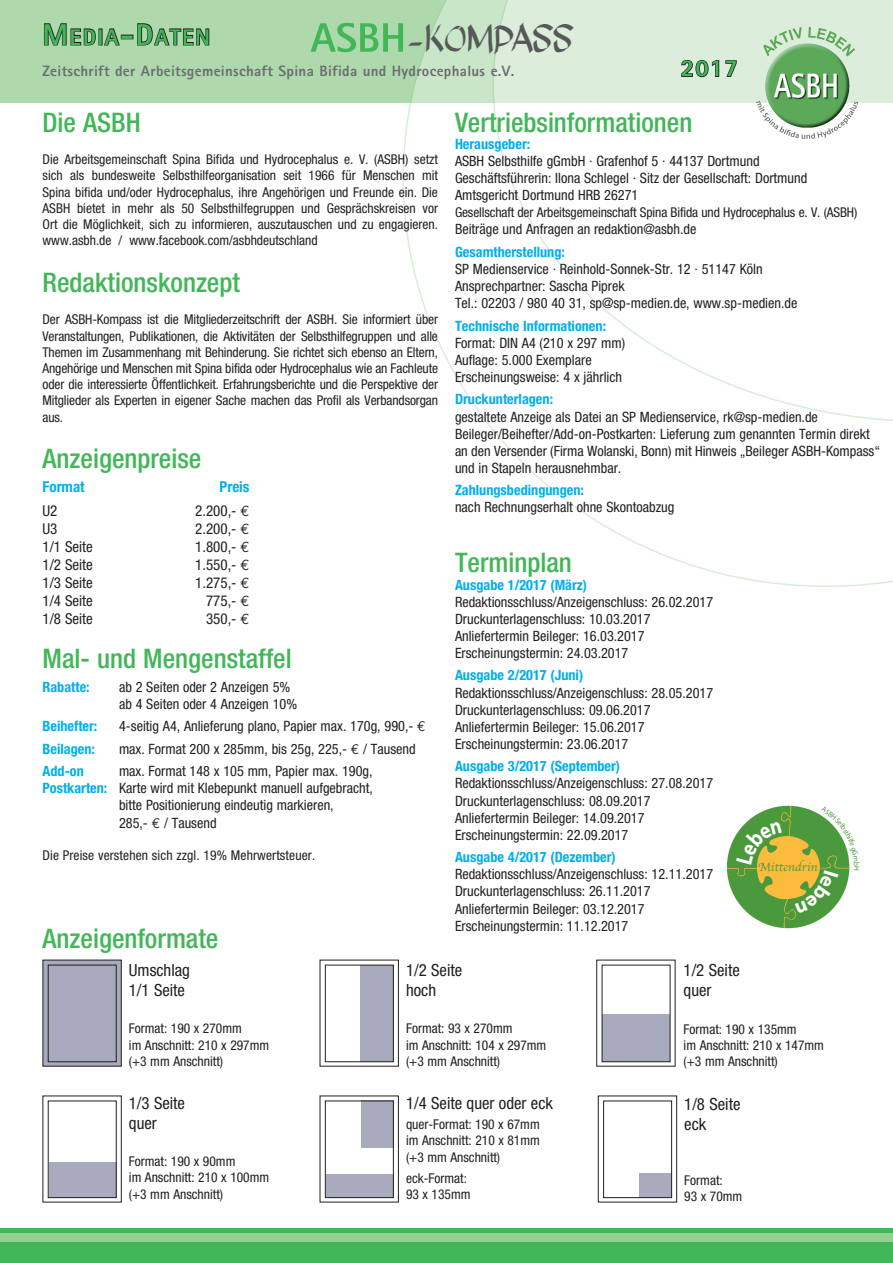
<style>
.page{position:relative;width:893px;height:1263px;background:#fff}
.page>*{position:absolute;margin:0;border:0;box-sizing:border-box;transform-origin:0 0}
.t1{font:39px "Sundayscript";color:#57585a}
.t2{font:500 condensed 27px "Helvetica Neue";color:#41b757}
.t3{font:800 24px "Rotis Sans Serif";color:#41b757}
.t4{font:800 22.5px "Rotis Sans Serif";letter-spacing:.065em;color:#41b757}
.t5{font:condensed 16.8px/20.1px "Helvetica Neue";color:#231f20}
.t6{font:condensed 15px "Helvetica Neue";color:#231f20}
.t7{font:800 15px "Rotis Sans Serif";letter-spacing:.02em;color:#6c6d70}
.t8{font:700 condensed 15px "Helvetica Neue";color:#00aeef}
.t9{font:condensed 14.25px/17.1px "Helvetica Neue";color:#231f20}
.t10{font:700 condensed 14.25px "Helvetica Neue";color:#00aeef}
.t11{font:condensed 13.5px/16.2px "Helvetica Neue";color:#231f20}
.t12{font:12.6px "Apple Chancery";color:#4a9a3d}
.s1{font-size:30px}
.s2{font-family:"Euro Mono";font-stretch:normal}
.s3{font-weight:700;color:#00aeef}
</style>
<div class="page">
<div style="left:640px;top:1174px;width:32px;height:24px;background:#a8abbd"></div>
<div style="left:361px;top:1101px;width:33px;height:47px;background:#a8abbd"></div>
<div style="left:0;top:0;width:893px;height:102px;background:#aed9ad"></div>
<svg style="left:402px;top:0;width:491px;height:587px"></svg>
<svg style="left:492px;top:0;width:401px;height:422px"></svg>
<svg style="left:311px;top:23px;width:92px;height:29px"></svg>
<svg style="left:44px;top:23px;width:52px;height:23px"></svg>
<div style="left:98px;top:28px;width:5px;height:17px;border:2px solid #231f20"></div>
<svg style="left:104px;top:28px;width:17px;height:18px"></svg>
<div style="left:121px;top:35px;width:12px;height:4px;border:2px solid #231f20"></div>
<svg style="left:137px;top:23px;width:73px;height:23px"></svg>
<svg style="left:680px;top:59px;width:57px;height:19px"></svg>
<img style="left:765px;top:44px;width:42px;height:57px">
<svg style="left:763px;top:27px;width:39px;height:30px"></svg>
<svg style="left:808px;top:27px;width:47px;height:30px"></svg>
<svg style="left:756px;top:101px;width:102px;height:38px"></svg>
<div style="left:0;top:1229px;width:893px;height:34px;background:#41b757"></div>
<div style="left:0;top:1233px;width:893px;height:9px;background:#94cf94"></div>
<svg style="left:43px;top:960px;width:79px;height:106px;background:#9193a2"></svg>
<div style="left:48px;top:965px;width:69px;height:97px;background:#a8abbd;border:1px solid #231f20"></div>
<div style="left:360px;top:965px;width:33px;height:97px;background:#a8abbd"></div>
<div style="left:325px;top:965px;width:69px;height:97px;border:1px solid #231f20"></div>
<div style="left:602px;top:1014px;width:68px;height:48px;background:#a8abbd"></div>
<div style="left:49px;top:1162px;width:67px;height:35px;background:#a8abbd"></div>
<div style="left:48px;top:1100px;width:69px;height:98px;border:1px solid #231f20"></div>
<div style="left:326px;top:1174px;width:67px;height:23px;background:#a8abbd"></div>
<div style="left:325px;top:1100px;width:69px;height:98px;border:1px solid #231f20"></div>
<div style="left:598px;top:1095px;width:79px;height:107px;border:1px solid #231f20"></div>
<div style="left:603px;top:1100px;width:69px;height:98px;border:1px solid #231f20"></div>
<svg style="left:727px;top:806px;width:123px;height:122px"></svg>
<h1 class="t1" style="left:409px;top:19px;width:167px">-KOMPASS</h1>
<p class="t7" style="left:43px;top:61px;width:473px">Zeitschrift der Arbeitsgemeinschaft Spina Bifida und Hydrocephalus e.V.</p>
<h3 class="t4" style="left:43px;top:23px;width:169px"><span class="s1">M</span>EDIA<span class="s1">-D</span>ATEN</h3>
<h3 class="t3" style="left:681px;top:53px;width:58px">2017</h3>
<h2 class="t2" style="left:43px;top:106px;width:100px">Die ASBH</h2>
<p class="t11" style="left:43px;top:151px;width:397px;text-align:justify">Die Arbeitsgemeinschaft Spina Bifida und Hydrocephalus e. V. (ASBH) setzt sich als bundesweite Selbsthilfeorganisation seit 1966 für Menschen mit Spina bifida und/oder Hydrocephalus, ihre Angehörigen und Freunde ein. Die ASBH bietet in mehr als 50 Selbsthilfegruppen und Gesprächskreisen vor Ort die Möglichkeit, sich zu informieren, auszutauschen und zu engagieren. www.asbh.de / www.facebook.com/asbhdeutschland</p>
<h2 class="t2" style="left:43px;top:266px;width:199px">Redaktionskonzept</h2>
<p class="t11" style="left:43px;top:311px;width:397px;text-align:justify">Der ASBH-Kompass ist die Mitgliederzeitschrift der ASBH. Sie informiert über Veranstaltungen, Publikationen, die Aktivitäten der Selbsthilfegruppen und alle Themen im Zusammenhang mit Behinderung. Sie richtet sich ebenso an Eltern, Angehörige und Menschen mit Spina bifida oder Hydrocephalus wie an Fachleute oder die interessierte Öffentlichkeit. Erfahrungsberichte und die Perspektive der Mitglieder als Experten in eigener Sache machen das Profil als Verbandsorgan aus.</p>
<h2 class="t2" style="left:43px;top:442px;width:160px">Anzeigenpreise</h2>
<p class="t8" style="left:43px;top:478px;width:44px">Format</p>
<p class="t8" style="left:220px;top:478px;width:31px">Preis</p>
<p class="t6" style="left:43px;top:502px;width:16px">U2</p>
<p class="t6" style="left:195px;top:502px;width:56px">2.200,- <span class="s2">€</span></p>
<p class="t6" style="left:43px;top:520px;width:16px">U3</p>
<p class="t6" style="left:195px;top:520px;width:56px">2.200,- <span class="s2">€</span></p>
<p class="t6" style="left:43px;top:538px;width:52px">1/1 Seite</p>
<p class="t6" style="left:195px;top:538px;width:56px">1.800,- <span class="s2">€</span></p>
<p class="t6" style="left:43px;top:556px;width:52px">1/2 Seite</p>
<p class="t6" style="left:195px;top:556px;width:56px">1.550,- <span class="s2">€</span></p>
<p class="t6" style="left:43px;top:574px;width:52px">1/3 Seite</p>
<p class="t6" style="left:195px;top:574px;width:56px">1.275,- <span class="s2">€</span></p>
<p class="t6" style="left:43px;top:592px;width:52px">1/4 Seite</p>
<p class="t6" style="left:206px;top:592px;width:45px">775,- <span class="s2">€</span></p>
<p class="t6" style="left:43px;top:610px;width:52px">1/8 Seite</p>
<p class="t6" style="left:206px;top:610px;width:45px">350,- <span class="s2">€</span></p>
<h2 class="t2" style="left:43px;top:642px;width:251px">Mal- und Mengenstaffel</h2>
<p class="t10" style="left:43px;top:678px;width:49px">Rabatte:</p>
<p class="t9" style="left:119px;top:678px;width:180px">ab 2 Seiten oder 2 Anzeigen 5% ab 4 Seiten oder 4 Anzeigen 10%</p>
<p class="t10" style="left:43px;top:717px;width:56px">Beihefter:</p>
<p class="t9" style="left:119px;top:717px;width:308px">4-seitig A4, Anlieferung plano, Papier max. 170g, 990,- <span class="s2">€</span></p>
<p class="t10" style="left:43px;top:740px;width:54px">Beilagen:</p>
<p class="t9" style="left:119px;top:740px;width:298px">max. Format 200 x 285mm, bis 25g, 225,- <span class="s2">€</span> / Tausend</p>
<p class="t10" style="left:43px;top:762px;width:43px">Add-on</p>
<p class="t9" style="left:119px;top:762px;width:255px">max. Format 148 x 105 mm, Papier max. 190g,</p>
<p class="t9" style="left:43px;top:780px;width:332px"><span class="s3">Postkarten:</span> Karte wird mit Klebepunkt manuell aufgebracht,</p>
<p class="t9" style="left:119px;top:797px;width:216px">bitte Positionierung eindeutig markieren,</p>
<p class="t9" style="left:119px;top:814px;width:99px">285,- <span class="s2">€</span> / Tausend</p>
<p class="t11" style="left:43px;top:847px;width:274px">Die Preise verstehen sich zzgl. 19% Mehrwertsteuer.</p>
<h2 class="t2" style="left:43px;top:922px;width:177px">Anzeigenformate</h2>
<h2 class="t2" style="left:455px;top:106px;width:239px">Vertriebsinformationen</h2>
<p class="t10" style="left:455px;top:135px;width:77px">Herausgeber:</p>
<p class="t9" style="left:455px;top:152px;width:354px">ASBH Selbsthilfe gGmbH · Grafenhof 5 · 44137 Dortmund<br>Geschäftsführerin: Ilona Schlegel · Sitz der Gesellschaft: Dortmund<br>Amtsgericht Dortmund HRB 26271</p>
<p class="t11" style="left:455px;top:204px;width:404px">Gesellschaft der Arbeitsgemeinschaft Spina Bifida und Hydrocephalus e. V. (ASBH)</p>
<p class="t9" style="left:455px;top:221px;width:243px">Beiträge und Anfragen an redaktion@asbh.de</p>
<p class="t10" style="left:455px;top:243px;width:111px">Gesamtherstellung:</p>
<p class="t9" style="left:455px;top:260px;width:344px">SP Medienservice · Reinhold-Sonnek-Str. 12 · 51147 Köln<br>Ansprechpartner: Sascha Piprek<br>Tel.: 02203 / 980 40 31, sp@sp-medien.de, www.sp-medien.de</p>
<p class="t10" style="left:455px;top:317px;width:153px">Technische Informationen:</p>
<p class="t9" style="left:455px;top:334px;width:172px">Format: DIN A4 (210 x 297 mm)<br>Auflage: 5.000 Exemplare<br>Erscheinungsweise: 4 x jährlich</p>
<p class="t10" style="left:455px;top:391px;width:100px">Druckunterlagen:</p>
<p class="t9" style="left:455px;top:408px;width:427px">gestaltete Anzeige als Datei an SP Medienservice, rk@sp-medien.de Beileger/Beihefter/Add-on-Postkarten: Lieferung zum genannten Termin direkt an den Versender (Firma Wolanski, Bonn) mit Hinweis „Beileger ASBH-Kompass“ und in Stapeln herausnehmbar.</p>
<p class="t10" style="left:455px;top:482px;width:130px">Zahlungsbedingungen:</p>
<p class="t9" style="left:455px;top:499px;width:221px">nach Rechnungserhalt ohne Skontoabzug</p>
<h2 class="t2" style="left:455px;top:547px;width:118px">Terminplan</h2>
<p class="t10" style="left:455px;top:576px;width:134px">Ausgabe 1/2017 (März)</p>
<p class="t9" style="left:455px;top:593px;width:260px">Redaktionsschluss/Anzeigenschluss: 26.02.2017<br>Druckunterlagenschluss: 10.03.2017<br>Anliefertermin Beileger: 16.03.2017<br>Erscheinungstermin: 24.03.2017</p>
<p class="t10" style="left:455px;top:667px;width:130px">Ausgabe 2/2017 (Juni)</p>
<p class="t9" style="left:455px;top:684px;width:260px">Redaktionsschluss/Anzeigenschluss: 28.05.2017<br>Druckunterlagenschluss: 09.06.2017<br>Anliefertermin Beileger: 15.06.2017<br>Erscheinungstermin: 23.06.2017</p>
<p class="t10" style="left:455px;top:758px;width:167px">Ausgabe 3/2017 (September)</p>
<p class="t9" style="left:455px;top:775px;width:260px">Redaktionsschluss/Anzeigenschluss: 27.08.2017<br>Druckunterlagenschluss: 08.09.2017<br>Anliefertermin Beileger: 14.09.2017<br>Erscheinungstermin: 22.09.2017</p>
<p class="t10" style="left:455px;top:848px;width:162px">Ausgabe 4/2017 (Dezember)</p>
<p class="t9" style="left:455px;top:866px;width:260px">Redaktionsschluss/Anzeigenschluss: 12.11.2017<br>Druckunterlagenschluss: 26.11.2017<br>Anliefertermin Beileger: 03.12.2017<br>Erscheinungstermin: 11.12.2017</p>
<p class="t12" style="left:758px;top:856px;width:61px">Mittendrin</p>
<p class="t5" style="left:129px;top:960px;width:63px">Umschlag<br>1/1 Seite</p>
<p class="t11" style="left:129px;top:1020px;width:142px">Format: 190 x 270mm<br>im Anschnitt: 210 x 297mm (+3 mm Anschnitt)</p>
<p class="t5" style="left:129px;top:1093px;width:58px">1/3 Seite quer</p>
<p class="t11" style="left:129px;top:1153px;width:142px">Format: 190 x 90mm<br>im Anschnitt: 210 x 100mm (+3 mm Anschnitt)</p>
<p class="t5" style="left:406px;top:960px;width:58px">1/2 Seite hoch</p>
<p class="t11" style="left:406px;top:1020px;width:142px">Format: 93 x 270mm<br>im Anschnitt: 104 x 297mm (+3 mm Anschnitt)</p>
<p class="t5" style="left:406px;top:1093px;width:148px">1/4 Seite quer oder eck</p>
<p class="t11" style="left:406px;top:1116px;width:135px;text-align:justify">quer-Format: 190 x 67mm im Anschnitt: 210 x 81mm (+3 mm Anschnitt)</p>
<p class="t11" style="left:406px;top:1170px;width:66px">eck-Format:<br>93 x 135mm</p>
<p class="t5" style="left:684px;top:960px;width:58px">1/2 Seite quer</p>
<p class="t11" style="left:684px;top:1021px;width:142px">Format: 190 x 135mm<br>im Anschnitt: 210 x 147mm (+3 mm Anschnitt)</p>
<p class="t5" style="left:684px;top:1094px;width:58px">1/8 Seite eck</p>
<p class="t11" style="left:684px;top:1172px;width:60px">Format:<br>93 x 70mm</p>
</div>
